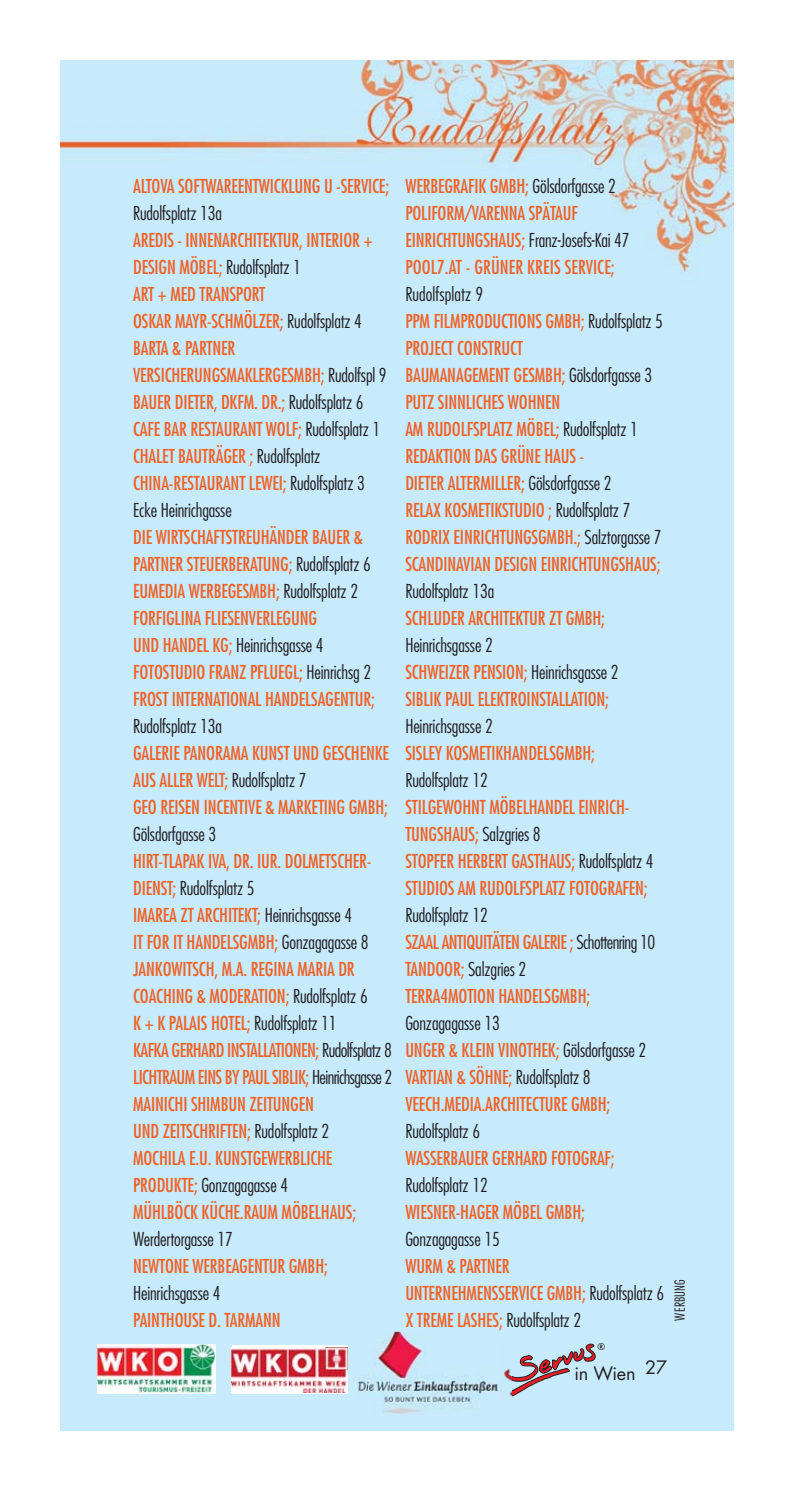
<style>
.page{position:relative;width:798px;height:1499px;background:#fff}
.page>*{position:absolute;margin:0;border:0;box-sizing:border-box;transform-origin:0 0}
.t1{font:condensed 18.68px/27px "Futura";letter-spacing:-.01em;color:#f16124}
.t2{font:300 condensed 18.68px "Futura";letter-spacing:-.01em;color:#231f20}
.t3{font:18px "Futura";letter-spacing:-.015em;color:#231f20}
.t4{font:300 condensed 13.5px "Futura";letter-spacing:.01em;color:#231f20}
.t5{font:500 9px "Futura";color:#231f20}
.s1{font-weight:300;color:#231f20}
</style>
<div class="page">
<div style="left:61px;top:61px;width:672px;height:1369px;background:#c7eafd"></div>
<svg style="left:511px;top:1343px;width:88px;height:53px;background:#b9baca"></svg>
<img style="left:356px;top:1332px;width:155px;height:82px">
<img style="left:502px;top:1343px;width:9px;height:53px">
<svg style="left:232px;top:1346px;width:115px;height:48px"></svg>
<img style="left:232px;top:1347px;width:115px;height:45px">
<svg style="left:98px;top:1392px;width:117px;height:1px"></svg>
<img style="left:98px;top:1345px;width:117px;height:47px">
<p class="t1" style="left:133px;top:174px;width:257px">ALTOVA SOFTWAREENTWICKLUNG U -SERVICE;</p>
<p class="t2" style="left:133px;top:205px;width:90px">Rudolfsplatz 13a</p>
<p class="t1" style="left:133px;top:228px;width:255px">AREDIS - INNENARCHITEKTUR, INTERIOR +<br>DESIGN MÖBEL; <span class="s1">Rudolfsplatz 1<br></span>ART + MED TRANSPORT<br>OSKAR MAYR-SCHMÖLZER; <span class="s1">Rudolfsplatz 4<br></span>BARTA &amp; PARTNER<br>VERSICHERUNGSMAKLERGESMBH; <span class="s1">Rudolfspl 9<br></span>BAUER DIETER, DKFM. DR.; <span class="s1">Rudolfsplatz 6<br></span>CAFE BAR RESTAURANT WOLF; <span class="s1">Rudolfsplatz 1<br></span>CHALET BAUTRÄGER ; <span class="s1">Rudolfsplatz<br></span>CHINA-RESTAURANT LEWEI; <span class="s1">Rudolfsplatz 3<br>Ecke Heinrichgasse</span></p>
<p class="t1" style="left:133px;top:525px;width:243px">DIE WIRTSCHAFTSTREUHÄNDER BAUER &amp; PARTNER STEUERBERATUNG; <span class="s1">Rudolfsplatz 6<br></span>EUMEDIA WERBEGESMBH; <span class="s1">Rudolfsplatz 2<br></span>FORFIGLINA FLIESENVERLEGUNG<br>UND HANDEL KG; <span class="s1">Heinrichsgasse 4<br></span>FOTOSTUDIO FRANZ PFLUEGL; <span class="s1">Heinrichsg 2<br></span>FROST INTERNATIONAL HANDELSAGENTUR;</p>
<p class="t2" style="left:133px;top:718px;width:90px">Rudolfsplatz 13a</p>
<p class="t1" style="left:133px;top:741px;width:257px">GALERIE PANORAMA KUNST UND GESCHENKE<br>AUS ALLER WELT; <span class="s1">Rudolfsplatz 7<br></span>GEO REISEN INCENTIVE &amp; MARKETING GMBH;</p>
<p class="t2" style="left:133px;top:826px;width:85px">Gölsdorfgasse 3</p>
<p class="t1" style="left:133px;top:849px;width:261px">HIRT-TLAPAK IVA, DR. IUR. DOLMETSCHER-DIENST; <span class="s1">Rudolfsplatz 5<br></span>IMAREA ZT ARCHITEKT; <span class="s1">Heinrichsgasse 4<br></span>IT FOR IT HANDELSGMBH; <span class="s1">Gonzagagasse 8<br></span>JANKOWITSCH, M.A. REGINA MARIA DR COACHING &amp; MODERATION; <span class="s1">Rudolfsplatz 6<br></span>K + K PALAIS HOTEL; <span class="s1">Rudolfsplatz 11<br></span>KAFKA GERHARD INSTALLATIONEN; <span class="s1">Rudolfsplatz 8<br></span>LICHTRAUM EINS BY PAUL SIBLIK; <span class="s1">Heinrichsgasse 2<br></span>MAINICHI SHIMBUN ZEITUNGEN<br>UND ZEITSCHRIFTEN; <span class="s1">Rudolfsplatz 2<br></span>MOCHILA E.U. KUNSTGEWERBLICHE PRODUKTE; <span class="s1">Gonzagagasse 4<br></span>MÜHLBÖCK KÜCHE.RAUM MÖBELHAUS;</p>
<p class="t2" style="left:133px;top:1231px;width:101px">Werdertorgasse 17</p>
<p class="t1" style="left:133px;top:1254px;width:196px">NEWTONE WERBEAGENTUR GMBH;</p>
<p class="t2" style="left:133px;top:1285px;width:89px">Heinrichsgasse 4</p>
<p class="t1" style="left:133px;top:1308px;width:149px">PAINTHOUSE D. TARMANN</p>
<p class="t1" style="left:405px;top:174px;width:226px">WERBEGRAFIK GMBH; <span class="s1">Gölsdorfgasse 2<br></span>POLIFORM/VARENNA SPÄTAUF EINRICHTUNGSHAUS; <span class="s1">Franz-Josefs-Kai 47<br></span>POOL7.AT - GRÜNER KREIS SERVICE;</p>
<p class="t1" style="left:405px;top:282px;width:259px"><span class="s1">Rudolfsplatz 9<br></span>PPM FILMPRODUCTIONS GMBH; <span class="s1">Rudolfsplatz 5<br></span>PROJECT CONSTRUCT<br>BAUMANAGEMENT GESMBH; <span class="s1">Gölsdorfgasse 3<br></span>PUTZ SINNLICHES WOHNEN<br>AM RUDOLFSPLATZ MÖBEL; <span class="s1">Rudolfsplatz 1<br></span>REDAKTION DAS GRÜNE HAUS -<br>DIETER ALTERMILLER; <span class="s1">Gölsdorfgasse 2<br></span>RELAX KOSMETIKSTUDIO ; <span class="s1">Rudolfsplatz 7<br></span>RODRIX EINRICHTUNGSGMBH.; <span class="s1">Salztorgasse 7<br></span>SCANDINAVIAN DESIGN EINRICHTUNGSHAUS;</p>
<p class="t2" style="left:405px;top:583px;width:90px">Rudolfsplatz 13a</p>
<p class="t1" style="left:405px;top:606px;width:201px">SCHLUDER ARCHITEKTUR ZT GMBH;</p>
<p class="t1" style="left:405px;top:633px;width:215px"><span class="s1">Heinrichsgasse 2<br></span>SCHWEIZER PENSION; <span class="s1">Heinrichsgasse 2<br></span>SIBLIK PAUL ELEKTROINSTALLATION;</p>
<p class="t2" style="left:405px;top:718px;width:89px">Heinrichsgasse 2</p>
<p class="t1" style="left:405px;top:741px;width:191px">SISLEY KOSMETIKHANDELSGMBH;</p>
<p class="t2" style="left:405px;top:772px;width:84px">Rudolfsplatz 12</p>
<p class="t1" style="left:405px;top:795px;width:250px">STILGEWOHNT MÖBELHANDEL EINRICH-TUNGSHAUS; <span class="s1">Salzgries 8<br></span>STOPFER HERBERT GASTHAUS; <span class="s1">Rudolfsplatz 4<br></span>STUDIOS AM RUDOLFSPLATZ FOTOGRAFEN;</p>
<p class="t1" style="left:405px;top:903px;width:251px"><span class="s1">Rudolfsplatz 12<br></span>SZAAL ANTIQUITÄTEN GALERIE ; <span class="s1">Schottenring 10<br></span>TANDOOR; <span class="s1">Salzgries 2<br></span>TERRA4MOTION HANDELSGMBH;</p>
<p class="t1" style="left:405px;top:1011px;width:242px"><span class="s1">Gonzagagasse 13<br></span>UNGER &amp; KLEIN VINOTHEK; <span class="s1">Gölsdorfgasse 2<br></span>VARTIAN &amp; SÖHNE; <span class="s1">Rudolfsplatz 8<br></span>VEECH.MEDIA.ARCHITECTURE GMBH;</p>
<p class="t2" style="left:405px;top:1123px;width:76px">Rudolfsplatz 6</p>
<p class="t1" style="left:405px;top:1146px;width:211px">WASSERBAUER GERHARD FOTOGRAF;</p>
<p class="t2" style="left:405px;top:1177px;width:84px">Rudolfsplatz 12</p>
<p class="t1" style="left:405px;top:1200px;width:181px">WIESNER-HAGER MÖBEL GMBH;</p>
<p class="t2" style="left:405px;top:1231px;width:96px">Gonzagagasse 15</p>
<p class="t1" style="left:405px;top:1254px;width:260px">WURM &amp; PARTNER<br>UNTERNEHMENSSERVICE GMBH; <span class="s1">Rudolfsplatz 6<br></span>X TREME LASHES; <span class="s1">Rudolfsplatz 2</span></p>
<p class="t5" style="left:597px;top:1342px;width:9px">®</p>
<p class="t4" style="left:673px;top:1320px;width:43px;rotate:-90deg">WERBUNG</p>
<p class="t3" style="left:574px;top:1365px;width:63px">in Wien</p>
<p class="t3" style="left:645px;top:1359px;width:23px">27</p>
</div>
